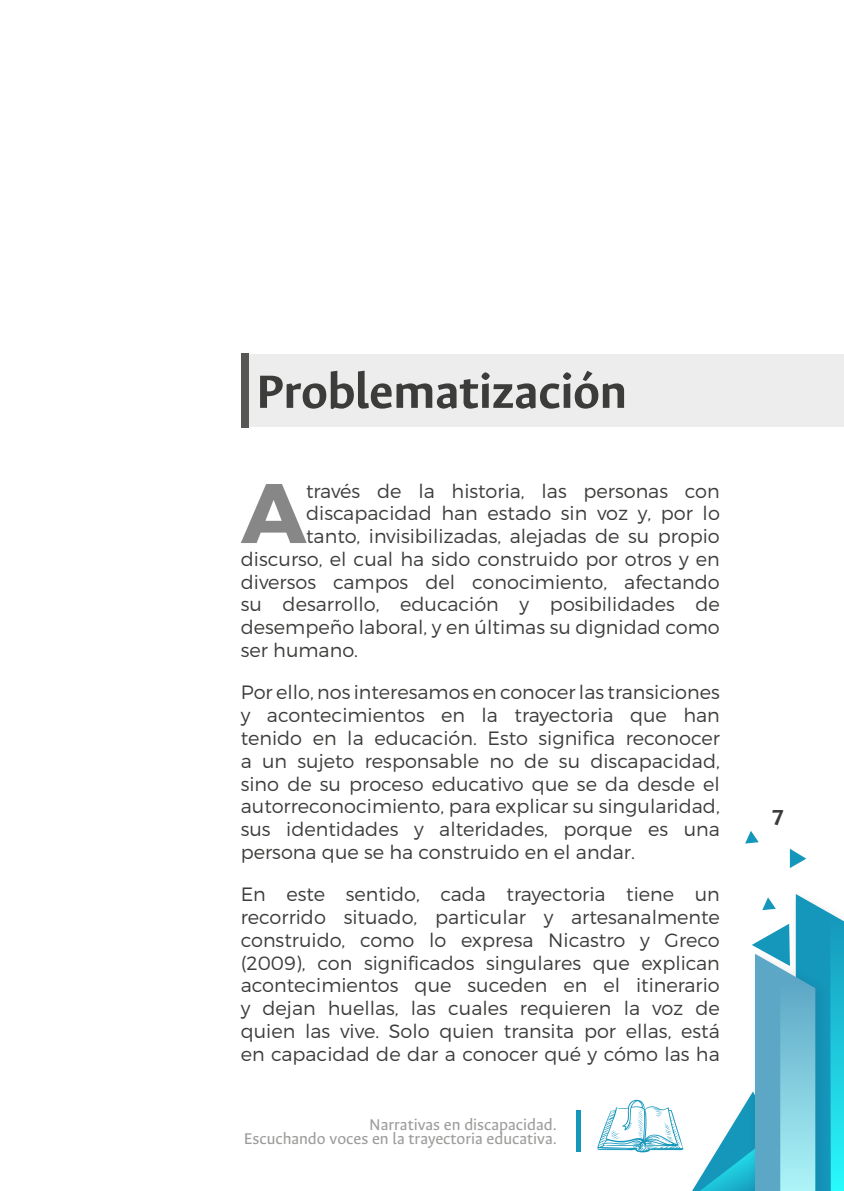
<style>
.page{position:relative;width:844px;height:1191px;background:#fff}
.page>*{position:absolute;margin:0;border:0;box-sizing:border-box;transform-origin:0 0}
.t1{font:700 84.17px "Montserrat";color:#878787}
.t2{font:700 52.5px "Ancizar Sans";color:#3c3c3b}
.t3{font:700 24.5px "Ancizar Sans";color:#3c3c3b}
.t4{font:300 19.25px/22.8px "Montserrat";color:#3c3c3b;text-align:justify}
.t5{font:17.5px/14px "Ancizar Sans";color:#9d9d9c;text-align:right}
</style>
<div class="page">
<hr style="left:576px;top:1110px;width:4px;height:41px;background:#1596bb">
<svg style="left:745px;top:831px;width:13px;height:12px"></svg>
<svg style="left:789px;top:849px;width:17px;height:19px"></svg>
<svg style="left:597px;top:894px;width:246px;height:297px"></svg>
<div style="left:241px;top:354px;width:602px;height:73px;background:#ededed"></div>
<div style="left:241px;top:353px;width:8px;height:75px;background:#575756"></div>
<h2 class="t2" style="left:256px;top:358px;width:372px">Problematización</h2>
<h1 class="t1" style="left:241px;top:445px;width:67px">A</h1>
<p class="t4" style="left:306px;top:479px;width:415px">través de la historia, las personas con</p>
<p class="t4" style="left:306px;top:502px;width:415px">discapacidad han estado sin voz y, por lo</p>
<p class="t4" style="left:306px;top:524px;width:415px">tanto, invisibilizadas, alejadas de su propio</p>
<p class="t4" style="left:241px;top:547px;width:480px">discurso, el cual ha sido construido por otros y en</p>
<p class="t4" style="left:241px;top:570px;width:480px">diversos campos del conocimiento, afectando</p>
<p class="t4" style="left:241px;top:593px;width:480px">su desarrollo, educación y posibilidades de</p>
<p class="t4" style="left:241px;top:615px;width:480px">desempeño laboral, y en últimas su dignidad como</p>
<p class="t4" style="left:241px;top:638px;width:119px">ser humano.</p>
<p class="t4" style="left:241px;top:681px;width:480px">Por ello, nos interesamos en conocer las transiciones y acontecimientos en la trayectoria que han tenido en la educación. Esto significa reconocer a un sujeto responsable no de su discapacidad, sino de su proceso educativo que se da desde el autorreconocimiento, para explicar su singularidad, sus identidades y alteridades, porque es una persona que se ha construido en el andar.</p>
<p class="t4" style="left:241px;top:883px;width:480px">En este sentido, cada trayectoria tiene un recorrido situado, particular y artesanalmente construido, como lo expresa Nicastro y Greco (2009), con significados singulares que explican acontecimientos que suceden en el itinerario y dejan huellas, las cuales requieren la voz de quien las vive. Solo quien transita por ellas, está en capacidad de dar a conocer qué y cómo las ha</p>
<p class="t5" style="left:244px;top:1117px;width:314px">Narrativas en discapacidad.<br>Escuchando voces en la trayectoria educativa.</p>
<p class="t3" style="left:771px;top:802px;width:15px">7</p>
</div>
